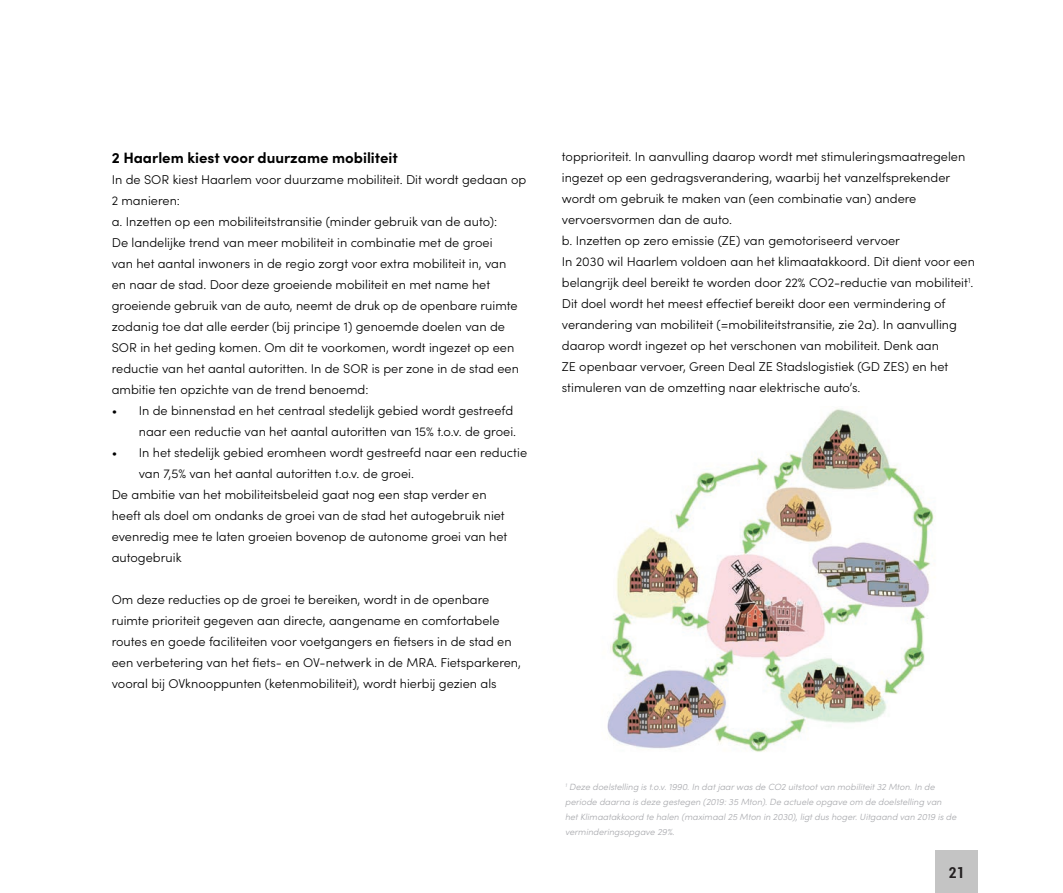
<style>
.page{position:relative;width:1063px;height:893px;background:#fff}
.page>*{position:absolute;margin:0;border:0;box-sizing:border-box;transform-origin:0 0}
.Tussenkop{font:700 15px "Sofia Pro";color:#000}
.t1{font:700 condensed 15px "Roboto";color:#231f20}
.Body{font:300 12.75px/21px "Sofia Pro";color:#000}
.Onderschrift__roboto{font:italic 300 9px/15px "Sofia Pro";color:#a8a9ad}
</style>
<div class="page">
<img style="left:607px;top:409px;width:328px;height:343px">
<div style="left:935px;top:850px;width:43px;height:43px;background:#c4c4c4"></div>
<p class="Tussenkop" style="left:112px;top:146px;width:288px">2 Haarlem kiest voor duurzame mobiliteit</p>
<p class="Body" style="left:112px;top:168px;width:416px">In de SOR kiest Haarlem voor duurzame mobiliteit. Dit wordt gedaan op<br>2 manieren:</p>
<p class="Body" style="left:112px;top:210px;width:387px">a. Inzetten op een mobiliteitstransitie (minder gebruik van de auto):</p>
<p class="Body" style="left:112px;top:231px;width:409px">De landelijke trend van meer mobiliteit in combinatie met de groei<br>van het aantal inwoners in de regio zorgt voor extra mobiliteit in, van en naar de stad. Door deze groeiende mobiliteit en met name het groeiende gebruik van de auto, neemt de druk op de openbare ruimte zodanig toe dat alle eerder (bij principe 1) genoemde doelen van de SOR in het geding komen. Om dit te voorkomen, wordt ingezet op een reductie van het aantal autoritten. In de SOR is per zone in de stad een ambitie ten opzichte van de trend benoemd:</p>
<p class="Body" style="left:112px;top:399px;width:406px;text-align:right">• In de binnenstad en het centraal stedelijk gebied wordt gestreefd naar een reductie van het aantal autoritten van 15% t.o.v. de groei.</p>
<p class="Body" style="left:139px;top:441px;width:390px;text-indent:-27px">• In het stedelijk gebied eromheen wordt gestreefd naar een reductie van 7,5% van het aantal autoritten t.o.v. de groei.</p>
<p class="Body" style="left:112px;top:483px;width:397px">De ambitie van het mobiliteitsbeleid gaat nog een stap verder en heeft als doel om ondanks de groei van de stad het autogebruik niet evenredig mee te laten groeien bovenop de autonome groei van het autogebruik</p>
<p class="Body" style="left:112px;top:588px;width:411px">Om deze reducties op de groei te bereiken, wordt in de openbare ruimte prioriteit gegeven aan directe, aangename en comfortabele routes en goede faciliteiten voor voetgangers en fietsers in de stad en een verbetering van het fiets- en OV-netwerk in de MRA. Fietsparkeren, vooral bij OVknooppunten (ketenmobiliteit), wordt hierbij gezien als</p>
<p class="Body" style="left:562px;top:145px;width:405px">topprioriteit. In aanvulling daarop wordt met stimuleringsmaatregelen ingezet op een gedragsverandering, waarbij het vanzelfsprekender wordt om gebruik te maken van (een combinatie van) andere vervoersvormen dan de auto.</p>
<p class="Body" style="left:562px;top:229px;width:340px">b. Inzetten op zero emissie (ZE) van gemotoriseerd vervoer</p>
<p class="Body" style="left:562px;top:250px;width:415px">In 2030 wil Haarlem voldoen aan het klimaatakkoord. Dit dient voor een belangrijk deel bereikt te worden door 22% CO2-reductie van mobiliteit<sup>1</sup>.<br>Dit doel wordt het meest effectief bereikt door een vermindering of verandering van mobiliteit (=mobiliteitstransitie, zie 2a). In aanvulling daarop wordt ingezet op het verschonen van mobiliteit. Denk aan<br>ZE openbaar vervoer, Green Deal ZE Stadslogistiek (GD ZES) en het stimuleren van de omzetting naar elektrische auto’s.</p>
<p class="Onderschrift__roboto" style="left:566px;top:779px;width:393px"><sup>1</sup> Deze doelstelling is t.o.v. 1990. In dat jaar was de CO2 uitstoot van mobiliteit 32 Mton. In de periode daarna is deze gestegen (2019: 35 Mton). De actuele opgave om de doelstelling van het Klimaatakkoord te halen (maximaal 25 Mton in 2030), ligt dus hoger. Uitgaand van 2019 is de verminderingsopgave 29%.</p>
<p class="t1" style="left:949px;top:862px;width:17px">21</p>
</div>
